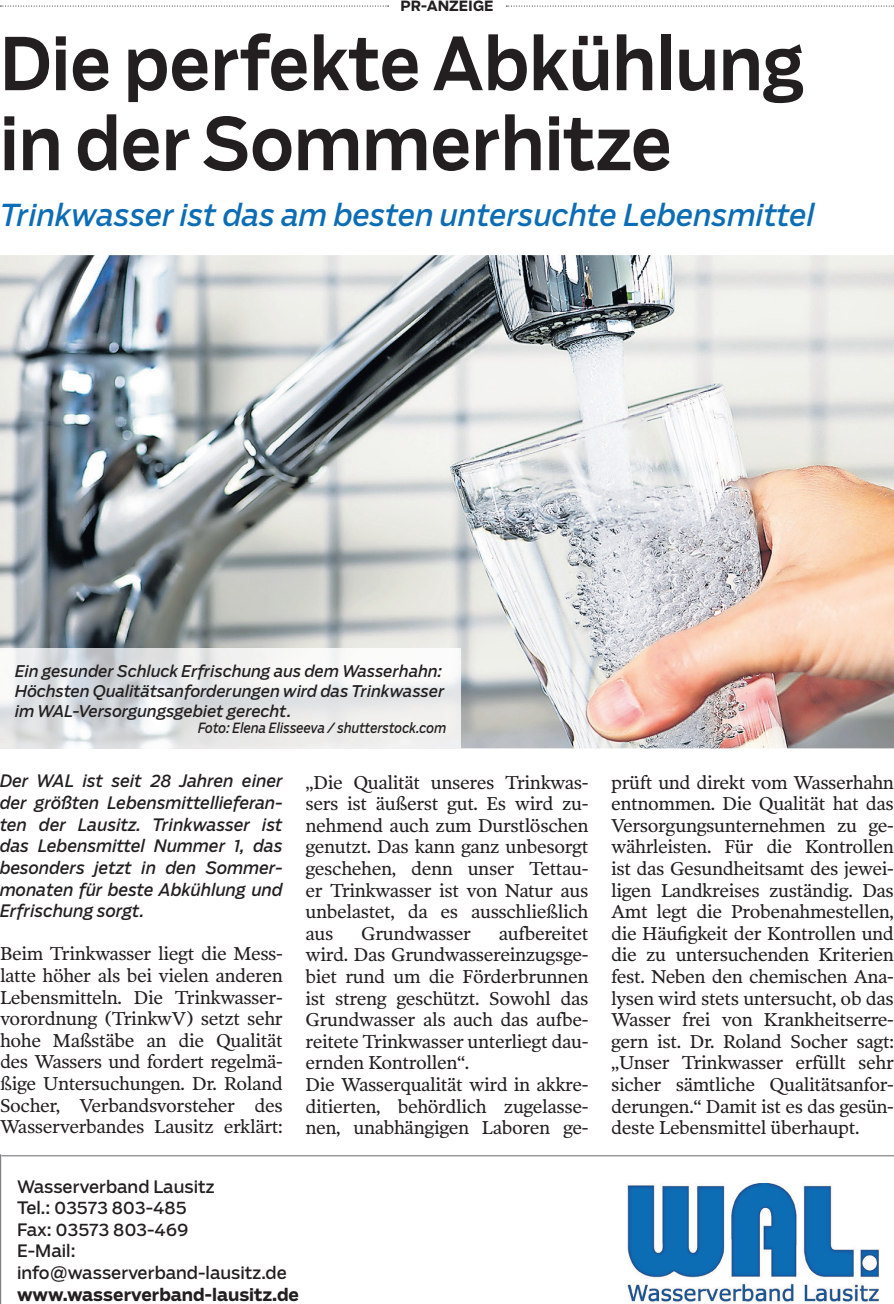
<style>
.page{position:relative;width:894px;height:1304px;background:#fff}
.page>*{position:absolute;margin:0;border:0;box-sizing:border-box;transform-origin:0 0}
.t1{font:500 72px/80px "Salvo Sans";color:#231f20;scale:.94 1}
.t2{font:italic 30px "Salvo Sans";color:#0c6db5}
.t3{font:18.8px/21.6px "Poynter OS Text Two";letter-spacing:-.02em;color:#231f20;text-align:justify}
.t4{font:italic 17px/21.6px "Salvo Sans";color:#231f20;text-align:justify}
.t5{font:17px/21.6px "Salvo Sans";color:#231f20}
.t6{font:700 17px "Salvo Sans";color:#231f20}
.t7{font:italic 16px/20px "Salvo Sans";color:#231f20}
.t8{font:italic 14px "Salvo Sans";color:#231f20;scale:.91 1}
.t9{font:700 14px "Salvo Sans";color:#231f20}
</style>
<div class="page">
<svg style="left:0;top:6px;width:388px;height:1px"></svg>
<svg style="left:506px;top:6px;width:388px;height:1px"></svg>
<hr style="left:0;top:1154px;width:1px;height:150px;background:#808285">
<hr style="left:1px;top:1155px;width:892px;height:1px;background:#808285">
<img style="left:627px;top:1183px;width:252px;height:119px">
<img style="left:0;top:255px;width:893px;height:493px">
<img style="left:0;top:648px;width:460px;height:100px">
<p class="t9" style="left:400px;top:-4px;width:95px">PR-ANZEIGE</p>
<h1 class="t1" style="left:0;top:24px;width:856px">Die perfekte Abkühlung in der Sommerhitze</h1>
<h2 class="t2" style="left:0;top:195px;width:816px">Trinkwasser ist das am besten untersuchte Lebensmittel</h2>
<p class="t7" style="left:15px;top:661px;width:431px">Ein gesunder Schluck Erfrischung aus dem Wasserhahn:<br>Höchsten Qualitätsanforderungen wird das Trinkwasser im WAL-Versorgungsgebiet gerecht.</p>
<p class="t8" style="left:198px;top:719px;width:274px">Foto: Elena Elisseeva / shutterstock.com</p>
<p class="t4" style="left:0;top:770px;width:285px">Der WAL ist seit 28 Jahren einer der größten Lebensmittellieferan&shy;ten der Lausitz. Trinkwasser ist das Lebensmittel Nummer 1, das besonders jetzt in den Sommer&shy;monaten für beste Abkühlung und Erfrischung sorgt.</p>
<p class="t3" style="left:0;top:942px;width:284px">Beim Trinkwasser liegt die Mess&shy;latte höher als bei vielen anderen Lebensmitteln. Die Trinkwasser&shy;vorordnung (TrinkwV) setzt sehr hohe Maßstäbe an die Qualität des Wassers und fordert regelmä&shy;ßige Untersuchungen. Dr. Roland Socher, Verbandsvorsteher des Wasserverbandes Lausitz erklärt:</p>
<p class="t3" style="left:305px;top:771px;width:284px">„Die Qualität unseres Trinkwas&shy;sers ist äußerst gut. Es wird zu&shy;nehmend auch zum Durstlöschen genutzt. Das kann ganz unbesorgt geschehen, denn unser Tettau&shy;er Trinkwasser ist von Natur aus unbelastet, da es ausschließlich aus</p>
<p class="t3" style="left:305px;top:922px;width:284px;text-align:left;text-indent:193px">aufbereitet wird. Das Grundwassereinzugsge&shy;biet rund um die Förderbrunnen ist streng geschützt. Sowohl das<br>Grundwasser als auch das aufbe&shy;reitete Trinkwasser unterliegt dau&shy;ernden Kontrollen“.<br>Die Wasserqualität wird in akkre&shy;ditierten, behördlich zugelasse&shy;nen, unabhängigen Laboren ge-</p>
<p class="t3" style="left:361px;top:922px;width:111px">Grundwasser</p>
<p class="t5" style="left:17px;top:1175px;width:271px">Wasserverband Lausitz<br>Tel.: 03573 803-485<br>Fax: 03573 803-469<br>E-Mail: info@wasserverband-lausitz.de</p>
<p class="t6" style="left:17px;top:1282px;width:283px">www.wasserverband-lausitz.de</p>
<p class="t3" style="left:611px;top:771px;width:284px">prüft und direkt vom Wasserhahn entnommen. Die Qualität hat das Versorgungsunternehmen zu ge&shy;währleisten. Für die Kontrollen ist das Gesundheitsamt des jewei&shy;ligen Landkreises zuständig. Das Amt legt die Probenahmestellen, die Häufigkeit der Kontrollen und die zu untersuchenden Kriterien fest. Neben den chemischen Ana&shy;lysen wird stets untersucht, ob das Wasser frei von Krankheitserre&shy;gern ist. Dr. Roland Socher sagt: „Unser Trinkwasser erfüllt sehr sicher sämtliche Qualitätsanfor&shy;derungen.“ Damit ist es das gesün&shy;deste Lebensmittel überhaupt.</p>
</div>
